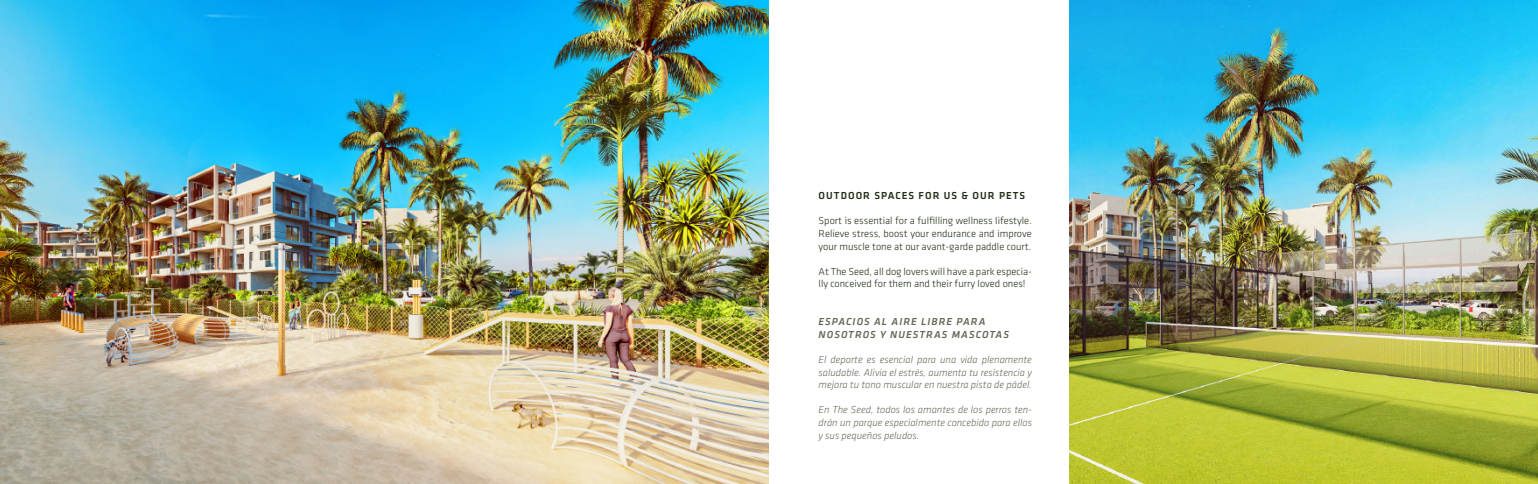
<style>
.page{position:relative;width:1538px;height:484px;background:#fff}
.page>*{position:absolute;margin:0;border:0;box-sizing:border-box;transform-origin:0 0}
.t1{font:italic 300 10.5px/12.6px "Klavika Basic";color:#646857;text-align:justify}
.t2{font:300 10.5px/12.6px "Klavika Basic";color:#212e16;text-align:justify}
.t3{font:italic 500 10.5px/12.6px "Klavika Basic";letter-spacing:.1em;color:#646857}
.t4{font:500 10.5px "Klavika Basic";letter-spacing:.1em;color:#212e16}
</style>
<div class="page">
<img style="left:0;top:0;width:769px;height:484px">
<img style="left:1069px;top:0;width:469px;height:484px">
<p class="t4" style="left:819px;top:188px;width:208px">OUTDOOR SPACES FOR US &amp; OUR PETS</p>
<p class="t2" style="left:819px;top:214px;width:215px">Sport is essential for a fulfilling wellness lifestyle.<br>Relieve stress, boost your endurance and improve your muscle tone at our avant-garde paddle court.</p>
<p class="t2" style="left:819px;top:265px;width:215px">At The Seed, all dog lovers will have a park especia&shy;lly conceived for them and their furry loved ones!</p>
<p class="t3" style="left:819px;top:315px;width:192px">ESPACIOS AL AIRE LIBRE PARA<br>NOSOTROS Y NUESTRAS MASCOTAS</p>
<p class="t1" style="left:819px;top:353px;width:215px">El deporte es esencial para una vida plenamente saludable. Alivia el estrés, aumenta tu resistencia y mejora tu tono muscular en nuestra pista de pádel.</p>
<p class="t1" style="left:819px;top:403px;width:215px">En The Seed, todos los amantes de los perros ten&shy;drán un parque especialmente concebido para ellos y sus pequeños peludos.</p>
</div>
